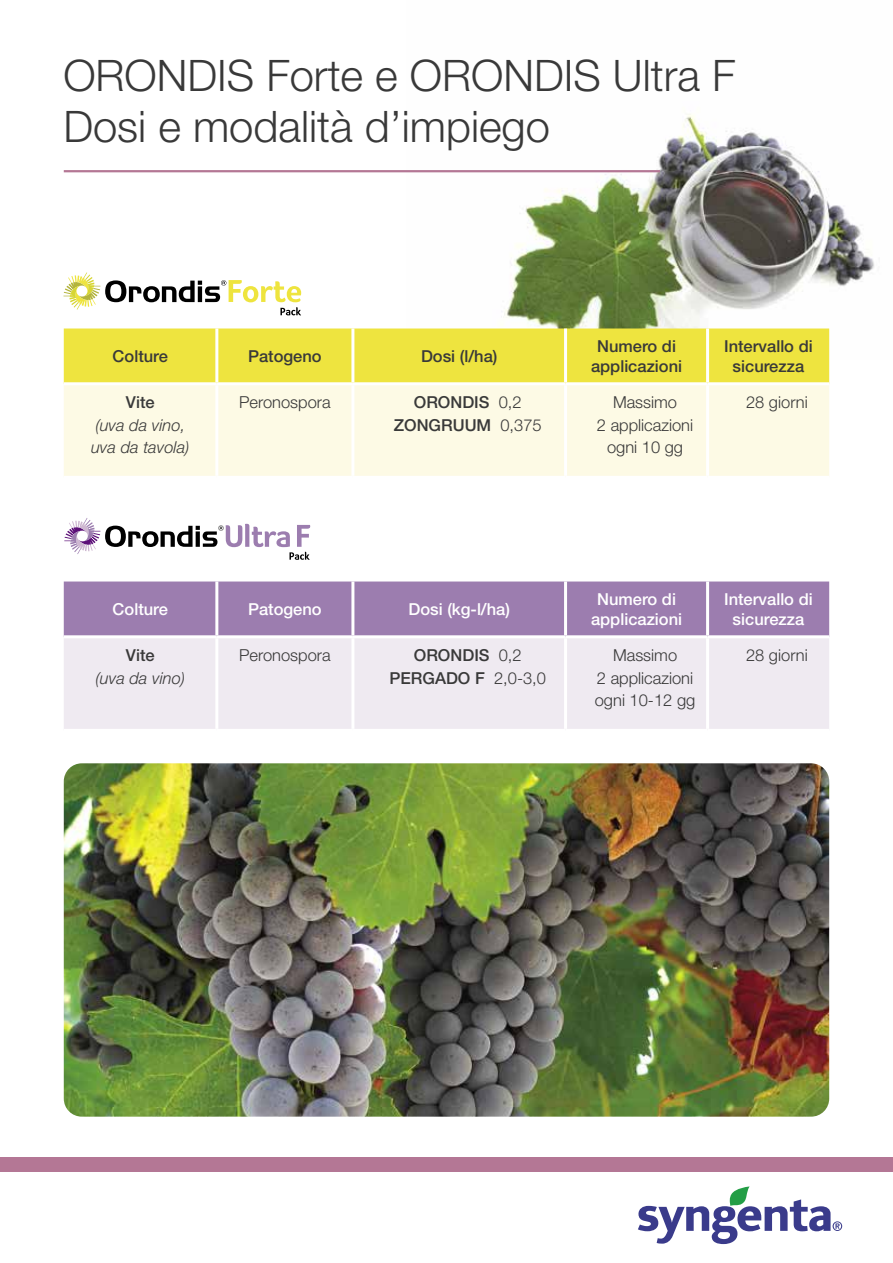
<style>
.page{position:relative;width:893px;height:1263px;background:#fff}
.page>*{position:absolute;margin:0;border:0;box-sizing:border-box;transform-origin:0 0}
.t1{font:300 43.5px/51px "Helvetica Neue LT Std";color:#393939}
.t2{font:500 16.5px/19.8px "Helvetica Neue LT Std";color:#393939;text-align:center}
.t3{font:300 16.5px/22.5px "Helvetica Neue LT Std";color:#393939;text-align:center}
.t4{font:500 16.5px/19.8px "Helvetica Neue LT Std";color:#fff;text-align:center}
.t5{font:italic 300 16.5px/22.5px "Helvetica Neue LT Std";color:#393939}
.s1{font-weight:300}
</style>
<div class="page">
<img style="left:406px;top:114px;width:468px;height:245px">
<hr style="left:64px;top:170px;width:596px;height:2px;background:#b47795">
<div style="left:0;top:1157px;width:893px;height:14px;background:#b47795"></div>
<svg style="left:638px;top:1186px;width:204px;height:58px"></svg>
<div style="left:64px;top:328px;width:765px;height:54px;background:#eee43f"></div>
<div style="left:64px;top:385px;width:765px;height:91px;background:#fdfae5"></div>
<hr style="left:215px;top:328px;width:3px;height:54px;background:#fff">
<hr style="left:215px;top:385px;width:3px;height:91px;background:#fff">
<hr style="left:351px;top:328px;width:3px;height:54px;background:#fff">
<hr style="left:351px;top:385px;width:3px;height:91px;background:#fff">
<hr style="left:564px;top:328px;width:3px;height:54px;background:#fff">
<hr style="left:564px;top:385px;width:3px;height:91px;background:#fff">
<hr style="left:706px;top:328px;width:3px;height:54px;background:#fff">
<hr style="left:706px;top:385px;width:3px;height:91px;background:#fff">
<img style="left:64px;top:763px;width:765px;height:354px">
<svg style="left:64px;top:272px;width:237px;height:43px"></svg>
<svg style="left:64px;top:518px;width:246px;height:42px"></svg>
<div style="left:64px;top:581px;width:765px;height:54px;background:#9c7daf"></div>
<div style="left:64px;top:638px;width:765px;height:91px;background:#efeaf1"></div>
<hr style="left:215px;top:581px;width:3px;height:54px;background:#fff">
<hr style="left:215px;top:638px;width:3px;height:91px;background:#fff">
<hr style="left:351px;top:581px;width:3px;height:54px;background:#fff">
<hr style="left:351px;top:638px;width:3px;height:91px;background:#fff">
<hr style="left:564px;top:581px;width:3px;height:54px;background:#fff">
<hr style="left:564px;top:638px;width:3px;height:91px;background:#fff">
<hr style="left:706px;top:581px;width:3px;height:54px;background:#fff">
<hr style="left:706px;top:638px;width:3px;height:91px;background:#fff">
<h1 class="t1" style="left:63px;top:49px;width:674px">ORONDIS Forte e ORONDIS Ultra F<br>Dosi e modalità d’impiego</h1>
<p class="t2" style="left:113px;top:346px;width:57px">Colture</p>
<p class="t2" style="left:248px;top:346px;width:75px">Patogeno</p>
<p class="t2" style="left:421px;top:346px;width:78px">Dosi (l/ha)</p>
<p class="t2" style="left:591px;top:336px;width:93px">Numero di applicazioni</p>
<p class="t2" style="left:724px;top:336px;width:90px">Intervallo di sicurezza</p>
<p class="t2" style="left:126px;top:392px;width:30px">Vite</p>
<p class="t5" style="left:91px;top:413px;width:100px">(uva da vino, uva da tavola)</p>
<p class="t3" style="left:239px;top:391px;width:93px">Peronospora</p>
<p class="t2" style="left:394px;top:391px;width:149px;line-height:22.5px">ORONDIS <span class="s1">0,2<br></span>ZONGRUUM <span class="s1">0,375</span></p>
<p class="t3" style="left:597px;top:391px;width:98px">Massimo<br>2 applicazioni ogni 10 gg</p>
<p class="t3" style="left:746px;top:391px;width:63px">28 giorni</p>
<p class="t4" style="left:113px;top:599px;width:57px">Colture</p>
<p class="t4" style="left:248px;top:599px;width:75px">Patogeno</p>
<p class="t4" style="left:408px;top:599px;width:103px">Dosi (kg-l/ha)</p>
<p class="t4" style="left:591px;top:589px;width:93px">Numero di applicazioni</p>
<p class="t4" style="left:724px;top:589px;width:90px">Intervallo di sicurezza</p>
<p class="t2" style="left:126px;top:645px;width:30px">Vite</p>
<p class="t5" style="left:96px;top:666px;width:91px">(uva da vino)</p>
<p class="t3" style="left:239px;top:644px;width:93px">Peronospora</p>
<p class="t2" style="left:389px;top:644px;width:158px;line-height:22.5px">ORONDIS <span class="s1">0,2<br></span>PERGADO F <span class="s1">2,0-3,0</span></p>
<p class="t3" style="left:595px;top:644px;width:102px">Massimo<br>2 applicazioni ogni 10-12 gg</p>
<p class="t3" style="left:746px;top:644px;width:63px">28 giorni</p>
</div>
